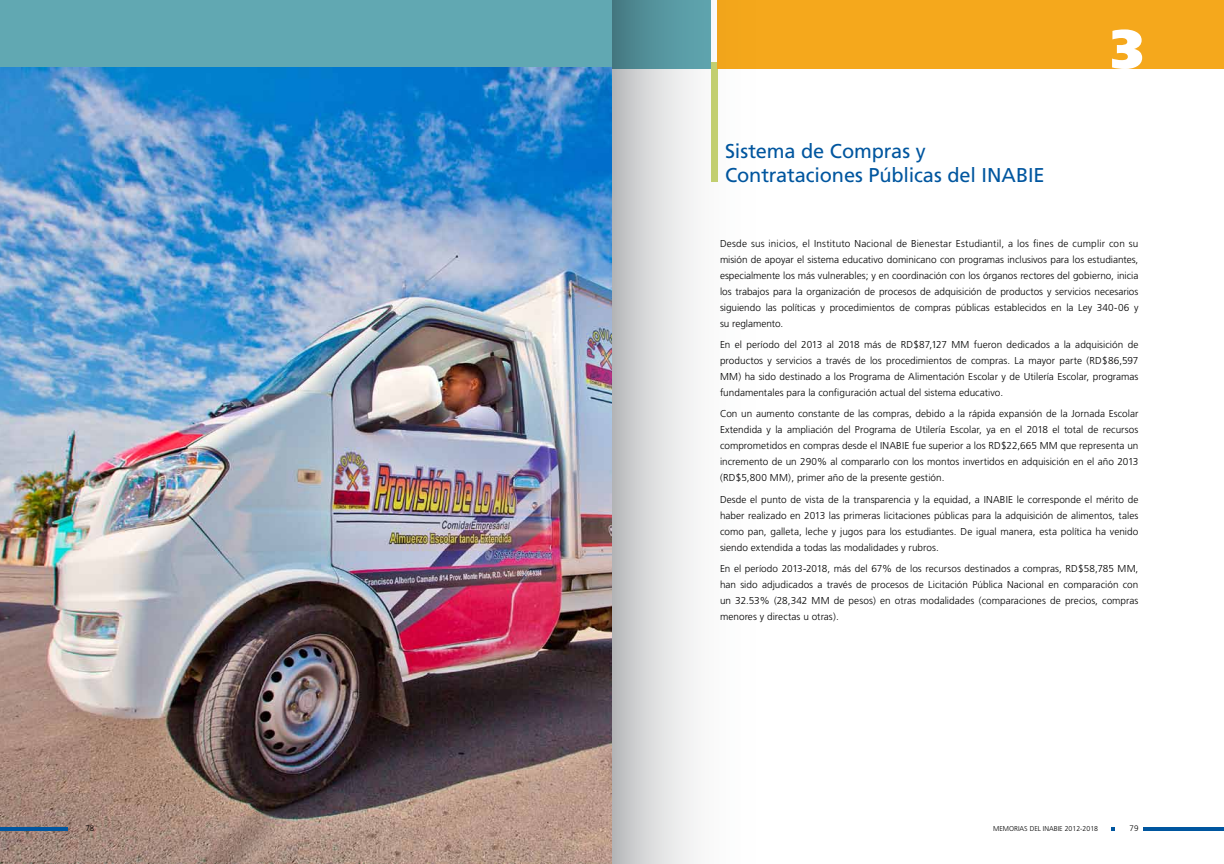
<style>
.page{position:relative;width:1224px;height:864px;background:#fff}
.page>*{position:absolute;margin:0;border:0;box-sizing:border-box;transform-origin:0 0}
.t1{font:20px/24px "Frutiger";letter-spacing:-.005em;color:#00569f}
.t2{font:300 10px/16px "Frutiger";letter-spacing:.005em;color:#000;text-align:justify}
.t3{font:300 8px "Frutiger";color:#000}
.t4{font:300 7px "Frutiger";color:#000}
</style>
<div class="page">
<div style="left:0;top:0;width:711px;height:68px;background:#61a8b2"></div>
<div style="left:717px;top:0;width:507px;height:68px;background:#f5a81c"></div>
<svg style="left:1112px;top:29px;width:30px;height:40px"></svg>
<img style="left:0;top:67px;width:612px;height:797px">
<svg style="left:612px;top:0;width:181px;height:864px"></svg>
<svg style="left:1112px;top:827px;width:3px;height:4px"></svg>
<hr style="left:1144px;top:827px;width:80px;height:4px;background:#00569f">
<hr style="left:0;top:827px;width:68px;height:4px;background:#00569f">
<h1 class="t1" style="left:725px;top:139px;width:274px">Sistema de Compras y<br>Contrataciones Públicas del Inabie</h1>
<p class="t2" style="left:720px;top:235px;width:420px">Desde sus inicios, el Instituto Nacional de Bienestar Estudiantil, a los fines de cumplir con su misión de apoyar el sistema educativo dominicano con programas inclusivos para los estudiantes, especialmente los más vulnerables; y en coordinación con los órganos rectores del gobierno, inicia los trabajos para la organización de procesos de adquisición de productos y servicios necesarios siguiendo las políticas y procedimientos de compras públicas establecidos en la Ley 340-06 y su reglamento.</p>
<p class="t2" style="left:720px;top:337px;width:420px">En el período del 2013 al 2018 más de RD$87,127 MM fueron dedicados a la adquisición de productos y servicios a través de los procedimientos de compras. La mayor parte (RD$86,597<br>MM) ha sido destinado a los Programa de Alimentación Escolar y de Utilería Escolar, programas fundamentales para la configuración actual del sistema educativo.</p>
<p class="t2" style="left:720px;top:406px;width:420px">Con un aumento constante de las compras, debido a la rápida expansión de la Jornada Escolar Extendida y la ampliación del Programa de Utilería Escolar, ya en el 2018 el total de recursos comprometidos en compras desde el INABIE fue superior a los RD$22,665 MM que representa un incremento de un 290% al compararlo con los montos invertidos en adquisición en el año 2013 (RD$5,800 MM), primer año de la presente gestión.</p>
<p class="t2" style="left:720px;top:491px;width:420px">Desde el punto de vista de la transparencia y la equidad, a INABIE le corresponde el mérito de haber realizado en 2013 las primeras licitaciones públicas para la adquisición de alimentos, tales como pan, galleta, leche y jugos para los estudiantes. De igual manera, esta política ha venido siendo extendida a todas las modalidades y rubros.</p>
<p class="t2" style="left:720px;top:561px;width:420px">En el período 2013-2018, más del 67% de los recursos destinados a compras, RD$58,785 MM, han sido adjudicados a través de procesos de Licitación Pública Nacional en comparación con un 32.53% (28,342 MM de pesos) en otras modalidades (comparaciones de precios, compras menores y directas u otras).</p>
<p class="t3" style="left:86px;top:824px;width:10px">78</p>
<p class="t4" style="left:993px;top:825px;width:107px">Memorias del Inabie 2012-2018</p>
<p class="t3" style="left:1130px;top:824px;width:10px">79</p>
</div>
